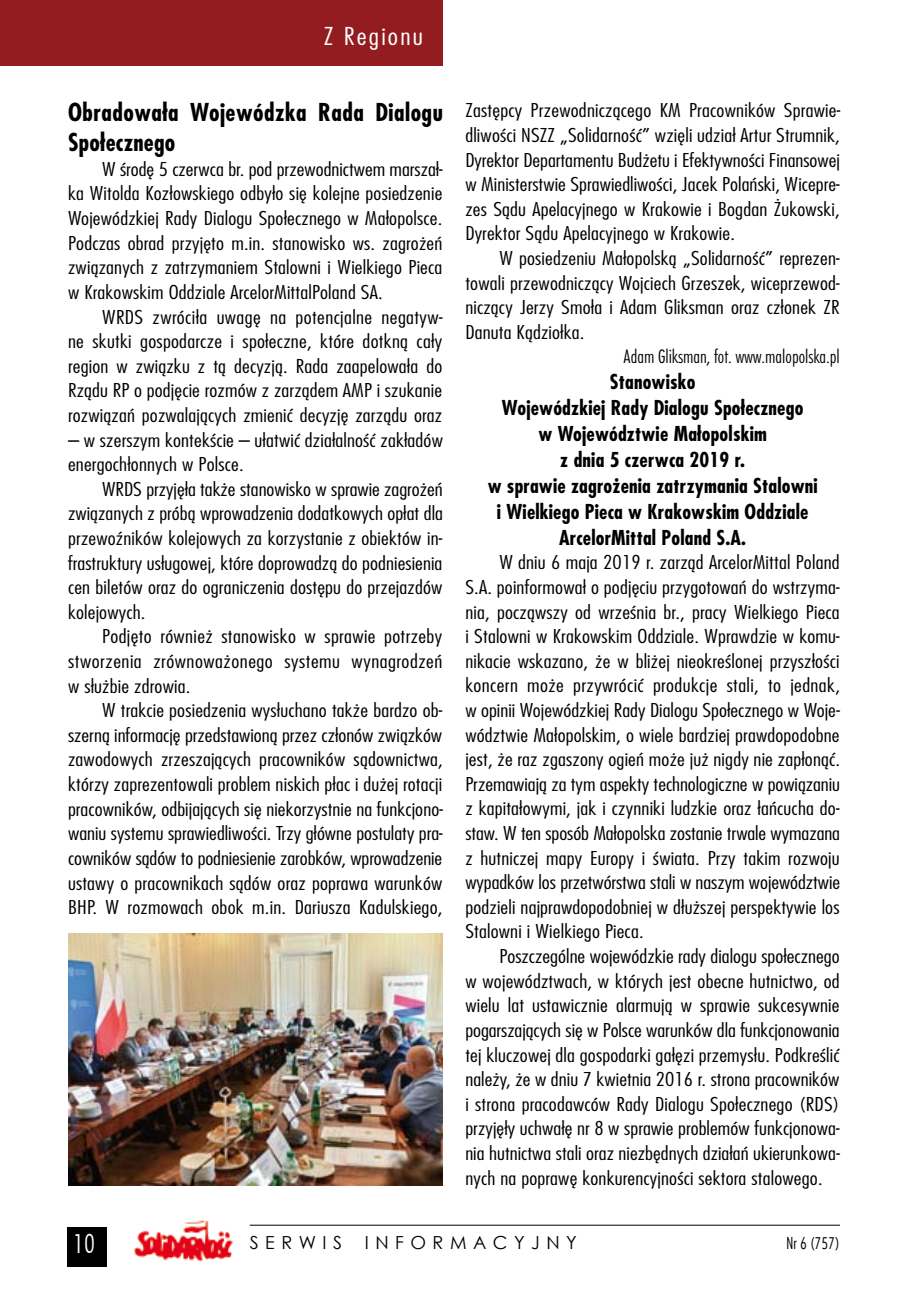
<style>
.page{position:relative;width:908px;height:1304px;background:#fff}
.page>*{position:absolute;margin:0;border:0;box-sizing:border-box;transform-origin:0 0}
.t1{font:28px "Futura Condensed Light Pl";color:#fff}
.t2{font:700 24px/30px "Fujiyama";letter-spacing:.02em;color:#000}
.t3{font:300 24px "Fujiyama";letter-spacing:.075em;color:#fff;scale:1.2 1}
.t4{font:700 20px/26px "Fujiyama";letter-spacing:.01em;color:#000;text-align:center}
.t5{font:300 18.6px/24.6px "Fujiyama";letter-spacing:.01em;color:#000;text-align:justify;scale:1.2 1}
.t6{font:18px "Futura Lt Cn PL";color:#000}
.t7{font:18px "Century Gothic";letter-spacing:.36em;color:#000}
.t8{font:18px "Futura Condensed Light Pl";color:#000}
</style>
<div class="page">
<hr style="left:250px;top:1225px;width:589px;height:1px;background:#000">
<div style="left:67px;top:1227px;width:40px;height:40px;background:#000"></div>
<img style="left:134px;top:1220px;width:99px;height:42px">
<div style="left:0;top:0;width:442px;height:65px;background:#931c20"></div>
<img style="left:68px;top:933px;width:374px;height:252px">
<p class="t3" style="left:323px;top:21px;width:84px">Z Regionu</p>
<p class="t2" style="left:68px;top:97px;width:376px">Obradowała Wojewódzka Rada Dialogu<br>Społecznego</p>
<p class="t5" style="left:68px;top:156px;width:313px;text-indent:34px">W środę 5 czerwca br. pod przewodnictwem marszał&shy;ka Witolda Kozłowskiego odbyło się kolejne posiedzenie Wojewódzkiej Rady Dialogu Społecznego w Małopolsce.<br>Podczas obrad przyjęto m.in. stanowisko ws. zagrożeń związanych z zatrzymaniem Stalowni i Wielkiego Pieca w Krakowskim Oddziale ArcelorMittalPoland SA.</p>
<p class="t5" style="left:68px;top:304px;width:313px;text-indent:34px">WRDS zwróciła uwagę na potencjalne negatyw&shy;ne skutki gospodarcze i społeczne, które dotkną cały region w związku z tą decyzją. Rada zaapelowała do Rządu RP o podjęcie rozmów z zarządem AMP i szukanie rozwiązań pozwalających zmienić decyzję zarządu oraz</p>
<p class="t5" style="left:68px;top:427px;width:314px">– w szerszym kontekście – ułatwić działalność zakładów energochłonnych w Polsce.</p>
<p class="t5" style="left:68px;top:476px;width:314px;text-indent:34px">WRDS przyjęła także stanowisko w sprawie zagrożeń związanych z próbą wprowadzenia dodatkowych opłat dla przewoźników kolejowych za korzystanie z obiektów in&shy;frastruktury usługowej, które doprowadzą do podniesienia cen biletów oraz do ograniczenia dostępu do przejazdów kolejowych.</p>
<p class="t5" style="left:68px;top:624px;width:313px;text-indent:34px">Podjęto również stanowisko w sprawie potrzeby stworzenia zrównoważonego systemu wynagrodzeń w służbie zdrowia.</p>
<p class="t5" style="left:68px;top:698px;width:314px;text-indent:34px">W trakcie posiedzenia wysłuchano także bardzo ob&shy;szerną informację przedstawioną przez członów związków zawodowych zrzeszających pracowników sądownictwa, którzy zaprezentowali problem niskich płac i dużej rotacji pracowników, odbijających się niekorzystnie na funkcjono&shy;waniu systemu sprawiedliwości. Trzy główne postulaty pra&shy;cowników sądów to podniesienie zarobków, wprowadzenie ustawy o pracownikach sądów oraz poprawa warunków BHP. W rozmowach obok m.in. Dariusza Kadulskiego,</p>
<p class="t5" style="left:465px;top:98px;width:314px">Zastępcy Przewodniczącego KM Pracowników Sprawie&shy;dliwości NSZZ „Solidarność” wzięli udział Artur Strumnik, Dyrektor Departamentu Budżetu i Efektywności Finansowej w Ministerstwie Sprawiedliwości, Jacek Polański, Wicepre&shy;zes Sądu Apelacyjnego w Krakowie i Bogdan Żukowski, Dyrektor Sądu Apelacyjnego w Krakowie.</p>
<p class="t5" style="left:465px;top:245px;width:313px;text-indent:34px">W posiedzeniu Małopolską „Solidarność” reprezen&shy;towali przewodniczący Wojciech Grzeszek, wiceprzewod&shy;niczący Jerzy Smoła i Adam Gliksman oraz członek ZR Danuta Kądziołka.</p>
<p class="t6" style="left:623px;top:344px;width:218px">Adam Gliksman, fot. www.malopolska.pl</p>
<p class="t4" style="left:487px;top:368px;width:331px">Stanowisko<br>Wojewódzkiej Rady Dialogu Społecznego<br>w Województwie Małopolskim<br>z dnia 5 czerwca 2019 r.<br>w sprawie zagrożenia zatrzymania Stalowni i Wielkiego Pieca w Krakowskim Oddziale<br>ArcelorMittal Poland S.A.</p>
<p class="t5" style="left:465px;top:550px;width:314px;text-indent:34px">W dniu 6 maja 2019 r. zarząd ArcelorMittal Poland S.A. poinformował o podjęciu przygotowań do wstrzyma&shy;nia, począwszy od września br., pracy Wielkiego Pieca i Stalowni w Krakowskim Oddziale. Wprawdzie w komu&shy;nikacie wskazano, że w bliżej nieokreślonej przyszłości koncern może przywrócić produkcje stali, to jednak, w opinii Wojewódzkiej Rady Dialogu Społecznego w Woje&shy;wództwie Małopolskim, o wiele bardziej prawdopodobne jest, że raz zgaszony ogień może już nigdy nie zapłonąć.<br>Przemawiają za tym aspekty technologiczne w powiązaniu z kapitałowymi, jak i czynniki ludzkie oraz łańcucha do&shy;staw. W ten sposób Małopolska zostanie trwale wymazana z hutniczej mapy Europy i świata. Przy takim rozwoju wypadków los przetwórstwa stali w naszym województwie podzieli najprawdopodobniej w dłuższej perspektywie los Stalowni i Wielkiego Pieca.</p>
<p class="t5" style="left:465px;top:943px;width:313px;text-indent:34px">Poszczególne wojewódzkie rady dialogu społecznego w województwach, w których jest obecne hutnictwo, od wielu lat ustawicznie alarmują w sprawie sukcesywnie pogarszających się w Polsce warunków dla funkcjonowania tej kluczowej dla gospodarki gałęzi przemysłu. Podkreślić należy, że w dniu 7 kwietnia 2016 r. strona pracowników i strona pracodawców Rady Dialogu Społecznego (RDS) przyjęły uchwałę nr 8 w sprawie problemów funkcjonowa&shy;nia hutnictwa stali oraz niezbędnych działań ukierunkowa&shy;nych na poprawę konkurencyjności sektora stalowego.</p>
<h1 class="t1" style="left:74px;top:1229px;width:23px">10</h1>
<p class="t7" style="left:250px;top:1230px;width:94px">SERWIS</p>
<p class="t7" style="left:364px;top:1230px;width:213px">INFORMACYJNY</p>
<p class="t8" style="left:786px;top:1233px;width:55px">Nr 6 (757)</p>
</div>
